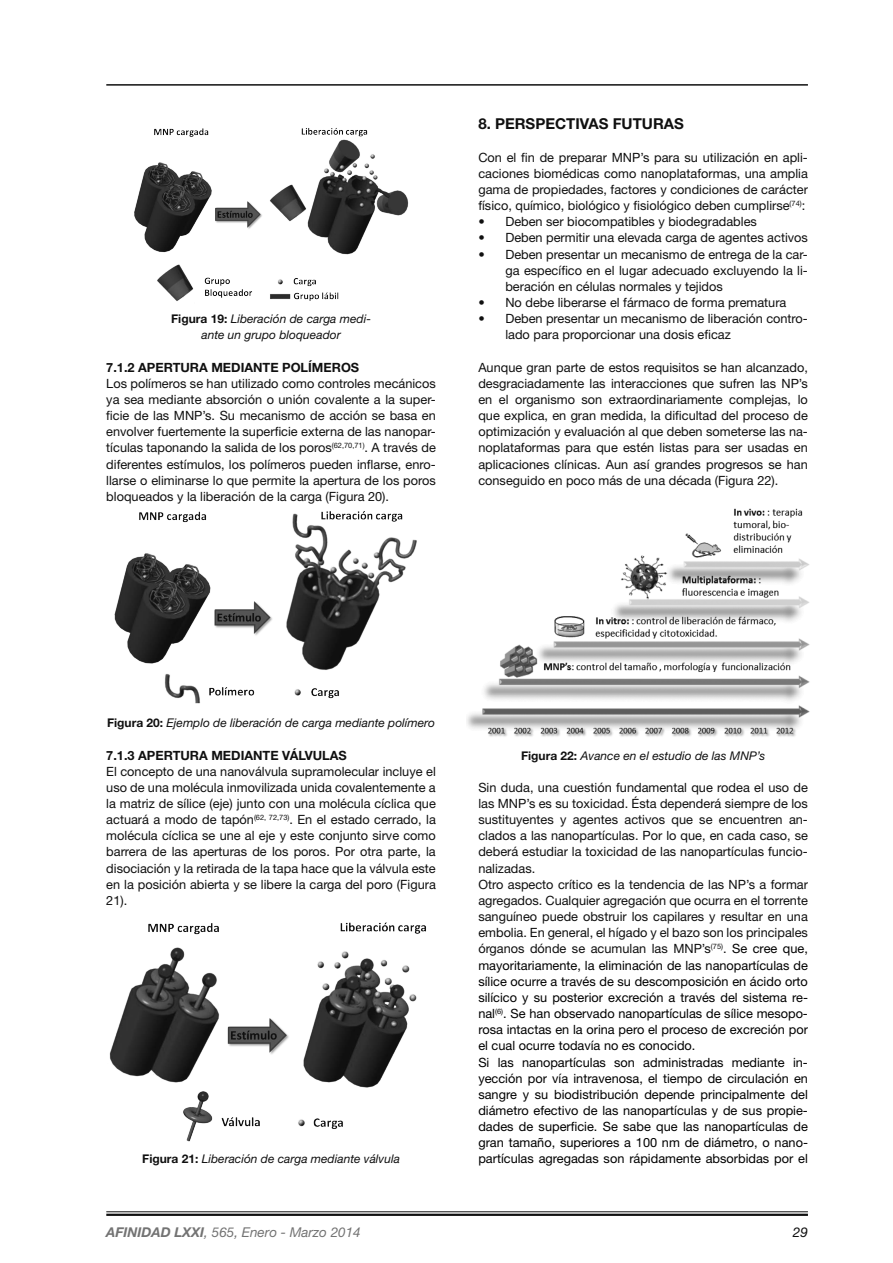
<style>
.page{position:relative;width:893px;height:1263px;background:#fff}
.page>*{position:absolute;margin:0;border:0;box-sizing:border-box;transform-origin:0 0}
.t1{font:700 15px "Helvetica Neue LT Std";color:#101010}
.t2{font:italic 13.5px "Helvetica Neue LT Std";color:#737373}
.t3{font:italic 13.5px "Helvetica Neue LT Std";color:#101010}
.t4{font:12.75px/16.2px "Helvetica Neue LT Std";color:#101010;text-align:justify}
.t5{font:12.75px/16.2px "Helvetica Neue LT Std";color:#000}
.t6{font:700 12.75px "Helvetica Neue LT Std";color:#101010}
.t7{font:italic 12px/16.2px "Helvetica Neue LT Std";color:#101010;text-align:center}
.s1{font-weight:700;font-style:normal}
.s2{color:#101010}
.s3{font-weight:700}
</style>
<div class="page">
<hr style="left:106px;top:1211px;width:702px;height:1px;background:#101010">
<hr style="left:106px;top:1214px;width:702px;height:2px;background:#101010">
<hr style="left:106px;top:84px;width:702px;height:2px;background:#101010">
<img style="left:134px;top:128px;width:275px;height:173px">
<img style="left:114px;top:511px;width:303px;height:193px">
<img style="left:109px;top:922px;width:317px;height:220px">
<img style="left:467px;top:508px;width:343px;height:229px">
<p class="t7" style="left:171px;top:311px;width:201px"><span class="s1">Figura 19:</span> Liberación de carga medi&shy;ante un grupo bloqueador</p>
<p class="t6" style="left:106px;top:359px;width:254px">7.1.2 APERTURA MEDIANTE POLÍMEROS</p>
<p class="t4" style="left:106px;top:375px;width:331px">Los polímeros se han utilizado como controles mecánicos ya sea mediante absorción o unión covalente a la super&shy;ficie de las MNP’s. Su mecanismo de acción se basa en envolver fuertemente la superficie externa de las nanopar&shy;tículas taponando la salida de los poros<sup>(62,70,71)</sup>. A través de diferentes estímulos, los polímeros pueden inflarse, enro&shy;llarse o eliminarse lo que permite la apertura de los poros bloqueados y la liberación de la carga (Figura 20).</p>
<p class="t1" style="left:478px;top:115px;width:207px">8. PERSPECTIVAS FUTURAS</p>
<p class="t4" style="left:478px;top:149px;width:331px">Con el fin de preparar MNP’s para su utilización en apli&shy;caciones biomédicas como nanoplataformas, una amplia gama de propiedades, factores y condiciones de carácter físico, químico, biológico y fisiológico deben cumplirse<sup>(74)</sup>:</p>
<p class="t4" style="left:478px;top:213px;width:280px">• Deben ser biocompatibles y biodegradables</p>
<p class="t4" style="left:478px;top:230px;width:331px">• Deben permitir una elevada carga de agentes activos</p>
<p class="t4" style="left:505px;top:246px;width:304px;text-indent:-27px">• Deben presentar un mecanismo de entrega de la car&shy;ga específico en el lugar adecuado excluyendo la li&shy;beración en células normales y tejidos</p>
<p class="t4" style="left:478px;top:294px;width:310px">• No debe liberarse el fármaco de forma prematura</p>
<p class="t4" style="left:505px;top:310px;width:304px;text-indent:-27px">• Deben presentar un mecanismo de liberación contro&shy;lado para proporcionar una dosis eficaz</p>
<p class="t4" style="left:478px;top:359px;width:331px">Aunque gran parte de estos requisitos se han alcanzado, desgraciadamente las interacciones que sufren las NP’s en el organismo son extraordinariamente complejas, lo que explica, en gran medida, la dificultad del proceso de optimización y evaluación al que deben someterse las na&shy;noplataformas para que estén listas para ser usadas en aplicaciones clínicas. Aun así grandes progresos se han conseguido en poco más de una década (Figura 22).</p>
<p class="t7" style="left:107px;top:715px;width:330px"><span class="s1">Figura 20:</span> Ejemplo de liberación de carga mediante polímero</p>
<p class="t6" style="left:106px;top:747px;width:242px">7.1.3 APERTURA MEDIANTE VÁLVULAS</p>
<p class="t4" style="left:106px;top:763px;width:331px">El concepto de una nanoválvula supramolecular incluye el uso de una molécula inmovilizada unida covalentemente a la matriz de sílice (eje) junto con una molécula cíclica que actuará a modo de tapón<sup>(62,</sup> <sup>72,73)</sup>. En el estado cerrado, la molécula cíclica se une al eje y este conjunto sirve como barrera de las aperturas de los poros. Por otra parte, la disociación y la retirada de la tapa hace que la válvula este en la posición abierta y se libere la carga del poro (Figura 21).</p>
<p class="t7" style="left:142px;top:1151px;width:259px"><span class="s1">Figura 21:</span> Liberación de carga mediante válvula</p>
<p class="t7" style="left:521px;top:747px;width:246px"><span class="s1">Figura 22:</span> Avance en el estudio de las MNP’s</p>
<p class="t5" style="left:478px;top:779px;width:331px"><span class="s2">Sin duda, una cuestión fundamental que rodea el uso de las MNP’s es su toxicidad. Ésta dependerá siempre de los sustituyentes y agentes activos que se encuentren an&shy;clados a las nanopartículas. Por lo que, en cada caso, se deberá estudiar la toxicidad de las nanopartículas funcio&shy;nalizadas.<br>Otro aspecto crítico es la tendencia de las NP’s a formar agregados. Cualquier agregación que ocurra en el torrente sanguíneo puede obstruir los capilares y resultar en una embolia. En general, el hígado y el bazo son los principales órganos dónde se acumulan las MNP’s</span><sup>(75)</sup><span class="s2">.</span> Se cree que, mayoritariamente, la eliminación de las nanopartículas de sílice ocurre a través de su descomposición en ácido orto silícico y su posterior excreción a través del sistema re&shy;nal<sup>(6)</sup>. Se han observado nanopartículas de sílice mesopo&shy;rosa intactas en la orina pero el proceso de excreción por el cual ocurre todavía no es conocido.<br>Si las nanopartículas son administradas mediante in&shy;yección por vía intravenosa, el tiempo de circulación en sangre y su biodistribución depende principalmente del diámetro efectivo de las nanopartículas y de sus propie&shy;dades de superficie. Se sabe que las nanopartículas de gran tamaño, superiores a 100 nm de diámetro, o nano&shy;partículas agregadas son rápidamente absorbidas por el</p>
<p class="t2" style="left:106px;top:1224px;width:256px"><span class="s3">AFINIDAD LXXI</span>, 565, Enero - Marzo 2014</p>
<p class="t3" style="left:793px;top:1224px;width:17px">29</p>
</div>
